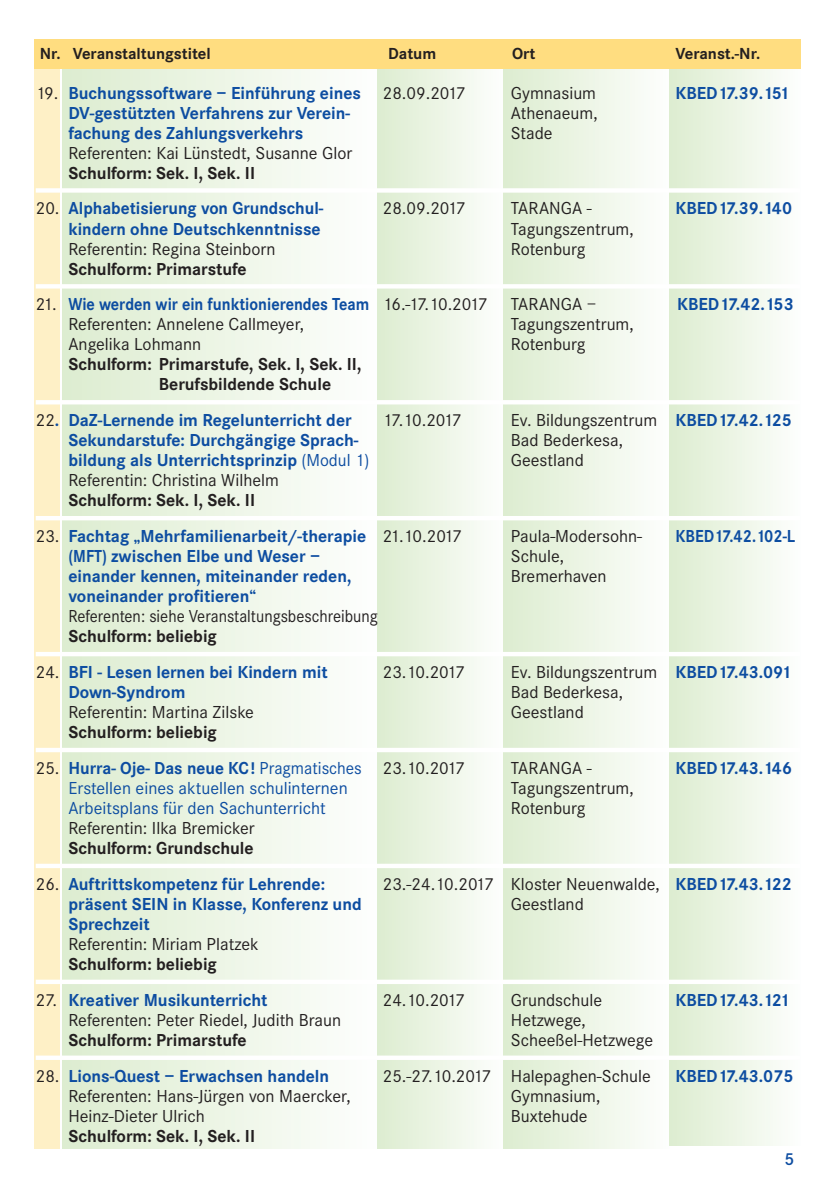
<style>
.page{position:relative;width:840px;height:1191px;background:#fff}
.page>*{position:absolute;margin:0;border:0;box-sizing:border-box;transform-origin:0 0}
.t1{font:18px "Corporate S";color:#231f20}
.t2{font:700 18px "Corporate S";color:#0d4da1}
.t3{font:700 18px/20px "Corporate S";color:#231f20}
.t4{font:700 18px "Corporate S";color:#0d4da1;scale:.96 1}
.t5{font:18px "Corporate S";color:#0d4da1}
.t6{font:700 18px "Corporate S";color:#0d4da1;scale:.9 1}
.t7{font:18px "Corporate S";color:#231f20;scale:.92 1}
.t8{font:700 18px "Corporate S";color:#0d4da1;scale:.88 1}
.t9{font:600 18px "Corporate S";color:#0d4da1}
.t10{font:700 16.6px "Corporate S";color:#231f20}
.s1{font-weight:400;color:#231f20}
.s2{font-weight:700;color:#0d4da1}
.s3{font-weight:400}
</style>
<div class="page">
<div style="left:34px;top:40px;width:26px;height:1108px;background:#fef0c6"></div>
<div style="left:62px;top:40px;width:315px;height:1108px;background:linear-gradient(to right,#ddecd0,#fdfefd)"></div>
<div style="left:377px;top:40px;width:126px;height:1108px;background:linear-gradient(to right,#ddecd0,#fdfefc)"></div>
<div style="left:503px;top:40px;width:166px;height:1108px;background:linear-gradient(to right,#ddedd0,#fdfefc)"></div>
<div style="left:669px;top:40px;width:130px;height:1105px;background:linear-gradient(to right,#ddedd0,#fcfefc)"></div>
<div style="left:34px;top:40px;width:765px;height:29px;background:#ffdd80"></div>
<div style="left:36px;top:188px;width:763px;height:5px;background:#fff"></div>
<hr style="left:36px;top:284px;width:763px;height:4px;background:#fff">
<hr style="left:36px;top:400px;width:763px;height:4px;background:#fff">
<hr style="left:36px;top:516px;width:763px;height:4px;background:#fff">
<hr style="left:36px;top:652px;width:763px;height:4px;background:#fff">
<hr style="left:36px;top:748px;width:763px;height:4px;background:#fff">
<div style="left:36px;top:863px;width:763px;height:5px;background:#fff"></div>
<div style="left:36px;top:979px;width:763px;height:5px;background:#fff"></div>
<div style="left:36px;top:1055px;width:763px;height:5px;background:#fff"></div>
<p class="t10" style="left:40px;top:43px;width:172px">Nr. Veranstaltungstitel</p>
<p class="t10" style="left:388px;top:43px;width:50px">Datum</p>
<p class="t10" style="left:511px;top:43px;width:25px">Ort</p>
<p class="t10" style="left:675px;top:43px;width:86px">Veranst.-Nr.</p>
<p class="t2" style="left:36px;top:82px;width:431px"><span class="s1">19.</span> Buchungssoftware – Einführung eines <span class="s1">28.09.2017</span></p>
<p class="t1" style="left:510px;top:82px;width:87px">Gymnasium</p>
<p class="t2" style="left:675px;top:82px;width:116px">KBED17.39.151</p>
<p class="t2" style="left:68px;top:102px;width:283px">DV-gestützten Verfahrens zur Verein-</p>
<p class="t1" style="left:510px;top:102px;width:88px">Athenaeum,</p>
<p class="t2" style="left:68px;top:122px;width:236px">fachung des Zahlungsverkehrs</p>
<p class="t1" style="left:510px;top:122px;width:43px">Stade</p>
<p class="t1" style="left:68px;top:142px;width:285px">Referenten: Kai Lünstedt, Susanne Glor</p>
<p class="t3" style="left:68px;top:162px;width:188px">Schulform: Sek. I, Sek. II</p>
<p class="t4" style="left:36px;top:198px;width:301px"><span class="s1">20.</span> Alphabetisierung von Grundschul-</p>
<p class="t1" style="left:382px;top:198px;width:85px">28.09.2017</p>
<p class="t1" style="left:510px;top:198px;width:82px">TARANGA -</p>
<p class="t2" style="left:675px;top:198px;width:118px">KBED17.39.140</p>
<p class="t4" style="left:68px;top:218px;width:264px">kindern ohne Deutschkenntnisse</p>
<p class="t1" style="left:510px;top:218px;width:124px">Tagungszentrum,</p>
<p class="t1" style="left:68px;top:238px;width:208px">Referentin: Regina Steinborn</p>
<p class="t1" style="left:510px;top:238px;width:76px">Rotenburg</p>
<p class="t3" style="left:68px;top:258px;width:179px">Schulform: Primarstufe</p>
<p class="t6" style="left:36px;top:294px;width:503px"><span class="s1">21.</span> Wie werden wir ein funktionierendes Team <span class="s1">16.-17.10.2017</span></p>
<p class="t1" style="left:510px;top:294px;width:87px">TARANGA –</p>
<p class="t2" style="left:676px;top:294px;width:118px">KBED17.42.153</p>
<p class="t1" style="left:68px;top:314px;width:237px">Referenten: Annelene Callmeyer,</p>
<p class="t1" style="left:510px;top:314px;width:124px">Tagungszentrum,</p>
<p class="t1" style="left:68px;top:334px;width:134px">Angelika Lohmann</p>
<p class="t1" style="left:510px;top:334px;width:76px">Rotenburg</p>
<p class="t3" style="left:159px;top:354px;width:204px;text-indent:-90px">Schulform: Primarstufe, Sek. I, Sek. II,<br>Berufsbildende Schule</p>
<p class="t2" style="left:36px;top:409px;width:317px"><span class="s1">22</span>. DaZ-Lernende im Regelunterricht der</p>
<p class="t1" style="left:382px;top:409px;width:81px">17.10.2017</p>
<p class="t1" style="left:510px;top:409px;width:282px">Ev. Bildungszentrum <span class="s2">KBED17.42.125</span></p>
<p class="t2" style="left:68px;top:429px;width:291px">Sekundarstufe: Durchgängige Sprach-</p>
<p class="t1" style="left:510px;top:429px;width:113px">Bad Bederkesa,</p>
<p class="t2" style="left:68px;top:449px;width:302px">bildung als Unterrichtsprinzip <span class="s3">(Modul 1)</span></p>
<p class="t1" style="left:510px;top:449px;width:74px">Geestland</p>
<p class="t1" style="left:68px;top:469px;width:212px">Referentin: Christina Wilhelm</p>
<p class="t3" style="left:68px;top:490px;width:188px">Schulform: Sek. I, Sek. II</p>
<p class="t2" style="left:36px;top:525px;width:428px"><span class="s1">23.</span> Fachtag „Mehrfamilienarbeit/-therapie <span class="s1">21.10.2017</span></p>
<p class="t1" style="left:510px;top:525px;width:133px">Paula-Modersohn-</p>
<p class="t6" style="left:675px;top:525px;width:135px">KBED17.42.102-L</p>
<p class="t8" style="left:68px;top:545px;width:287px">(MFT) zwischen Elbe und Weser –</p>
<p class="t1" style="left:510px;top:545px;width:55px">Schule,</p>
<p class="t2" style="left:68px;top:565px;width:284px">einander kennen, miteinander reden,</p>
<p class="t1" style="left:510px;top:565px;width:97px">Bremerhaven</p>
<p class="t2" style="left:68px;top:585px;width:189px">voneinander profitieren“</p>
<p class="t7" style="left:68px;top:605px;width:337px">Referenten: siehe Veranstaltungsbeschreibung</p>
<p class="t3" style="left:68px;top:626px;width:150px">Schulform: beliebig</p>
<p class="t2" style="left:36px;top:661px;width:293px"><span class="s1">24.</span> BFI - Lesen lernen bei Kindern mit</p>
<p class="t1" style="left:382px;top:661px;width:84px">23.10.2017</p>
<p class="t1" style="left:510px;top:661px;width:282px">Ev. Bildungszentrum <span class="s2">KBED17.43.091</span></p>
<p class="t2" style="left:68px;top:681px;width:118px">Down-Syndrom</p>
<p class="t1" style="left:510px;top:681px;width:113px">Bad Bederkesa,</p>
<p class="t1" style="left:68px;top:701px;width:187px">Referentin: Martina Zilske</p>
<p class="t1" style="left:510px;top:701px;width:74px">Geestland</p>
<p class="t3" style="left:68px;top:722px;width:150px">Schulform: beliebig</p>
<p class="t4" style="left:36px;top:757px;width:448px"><span class="s1">25.</span> Hurra- Oje- Das neue KC! <span class="s3">Pragmatisches</span> <span class="s1">23.10.2017</span></p>
<p class="t1" style="left:510px;top:757px;width:82px">TARANGA -</p>
<p class="t2" style="left:675px;top:757px;width:118px">KBED17.43.146</p>
<p class="t5" style="left:68px;top:777px;width:281px">Erstellen eines aktuellen schulinternen</p>
<p class="t1" style="left:510px;top:777px;width:124px">Tagungszentrum,</p>
<p class="t5" style="left:68px;top:797px;width:259px">Arbeitsplans für den Sachunterricht</p>
<p class="t1" style="left:510px;top:797px;width:76px">Rotenburg</p>
<p class="t1" style="left:68px;top:817px;width:188px">Referentin: Ilka Bremicker</p>
<p class="t3" style="left:68px;top:838px;width:187px">Schulform: Grundschule</p>
<p class="t2" style="left:36px;top:873px;width:291px"><span class="s1">26.</span> Auftrittskompetenz für Lehrende:</p>
<p class="t1" style="left:382px;top:873px;width:410px">23.-24.10.2017 Kloster Neuenwalde, <span class="s2">KBED17.43.122</span></p>
<p class="t2" style="left:68px;top:893px;width:295px">präsent SEIN in Klasse, Konferenz und</p>
<p class="t1" style="left:510px;top:893px;width:74px">Geestland</p>
<p class="t2" style="left:68px;top:913px;width:83px">Sprechzeit</p>
<p class="t1" style="left:68px;top:933px;width:192px">Referentin: Miriam Platzek</p>
<p class="t3" style="left:68px;top:953px;width:150px">Schulform: beliebig</p>
<p class="t2" style="left:36px;top:989px;width:233px"><span class="s1">27.</span> Kreativer Musikunterricht</p>
<p class="t1" style="left:382px;top:989px;width:84px">24.10.2017</p>
<p class="t1" style="left:510px;top:989px;width:93px">Grundschule</p>
<p class="t2" style="left:675px;top:989px;width:116px">KBED17.43.121</p>
<p class="t1" style="left:68px;top:1009px;width:274px">Referenten: Peter Riedel, Judith Braun</p>
<p class="t1" style="left:510px;top:1009px;width:76px">Hetzwege,</p>
<p class="t3" style="left:68px;top:1029px;width:179px">Schulform: Primarstufe</p>
<p class="t1" style="left:510px;top:1029px;width:144px">Scheeßel-Hetzwege</p>
<p class="t2" style="left:36px;top:1065px;width:295px"><span class="s1">28.</span> Lions-Quest – Erwachsen handeln</p>
<p class="t1" style="left:382px;top:1065px;width:269px">25.-27.10.2017 Halepaghen-Schule</p>
<p class="t2" style="left:675px;top:1065px;width:119px">KBED17.43.075</p>
<p class="t1" style="left:68px;top:1085px;width:283px">Referenten: Hans-Jürgen von Maercker,</p>
<p class="t1" style="left:510px;top:1085px;width:91px">Gymnasium,</p>
<p class="t1" style="left:68px;top:1105px;width:138px">Heinz-Dieter Ulrich</p>
<p class="t1" style="left:510px;top:1105px;width:78px">Buxtehude</p>
<p class="t3" style="left:68px;top:1125px;width:188px">Schulform: Sek. I, Sek. II</p>
<p class="t9" style="left:784px;top:1148px;width:11px">5</p>
</div>
